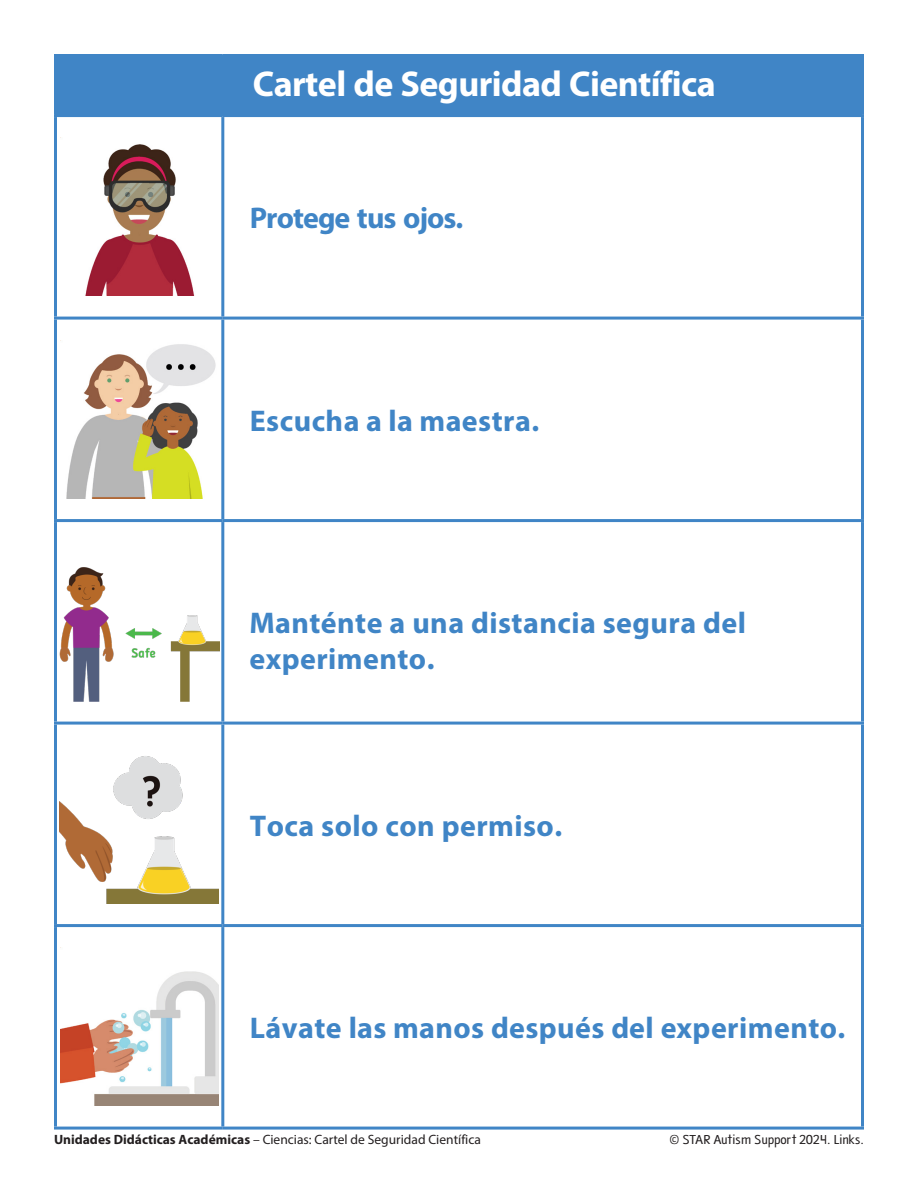
<style>
.page{position:relative;width:918px;height:1188px;background:#fff}
.page>*{position:absolute;margin:0;border:0;box-sizing:border-box;transform-origin:0 0}
.VS_Header_24pt{font:700 36px "Myriad Pro";letter-spacing:-.015em;color:#fff}
.VS_Header_24pt-2{font:700 30px/36px "Myriad Pro";letter-spacing:.015em;color:#4085c6}
.VS_Header_24pt-3{font:700 30px "Myriad Pro";letter-spacing:-.03em;color:#4085c6}
.t1{font:13.5px "Myriad Pro";color:#231f20}
.t2{font:13.5px "Folder Reg Primary";letter-spacing:-.025em;color:#231f20}
.s1{font-weight:700}
</style>
<div class="page">
<div style="left:56px;top:56px;width:806px;height:60px;background:#4085c6"></div>
<hr style="left:54px;top:54px;width:169px;height:3px;background:#4085c6">
<hr style="left:54px;top:57px;width:3px;height:57px;background:#4085c6">
<hr style="left:223px;top:54px;width:641px;height:3px;background:#4085c6">
<hr style="left:861px;top:57px;width:3px;height:57px;background:#4085c6">
<hr style="left:54px;top:114px;width:169px;height:3px;background:#4085c6">
<hr style="left:54px;top:117px;width:3px;height:200px;background:#4085c6">
<hr style="left:223px;top:114px;width:641px;height:3px;background:#4085c6">
<hr style="left:221px;top:117px;width:3px;height:200px;background:#4085c6">
<hr style="left:861px;top:117px;width:3px;height:200px;background:#4085c6">
<hr style="left:54px;top:317px;width:169px;height:3px;background:#4085c6">
<hr style="left:54px;top:320px;width:3px;height:199px;background:#4085c6">
<hr style="left:223px;top:317px;width:641px;height:3px;background:#4085c6">
<hr style="left:221px;top:320px;width:3px;height:199px;background:#4085c6">
<hr style="left:861px;top:320px;width:3px;height:199px;background:#4085c6">
<hr style="left:54px;top:519px;width:169px;height:3px;background:#4085c6">
<hr style="left:54px;top:522px;width:3px;height:200px;background:#4085c6">
<hr style="left:223px;top:519px;width:641px;height:3px;background:#4085c6">
<hr style="left:221px;top:522px;width:3px;height:200px;background:#4085c6">
<hr style="left:861px;top:522px;width:3px;height:200px;background:#4085c6">
<hr style="left:54px;top:722px;width:169px;height:3px;background:#4085c6">
<hr style="left:54px;top:725px;width:3px;height:199px;background:#4085c6">
<hr style="left:223px;top:722px;width:641px;height:3px;background:#4085c6">
<hr style="left:221px;top:725px;width:3px;height:199px;background:#4085c6">
<hr style="left:861px;top:725px;width:3px;height:199px;background:#4085c6">
<hr style="left:54px;top:924px;width:169px;height:3px;background:#4085c6">
<hr style="left:54px;top:927px;width:3px;height:200px;background:#4085c6">
<hr style="left:223px;top:924px;width:641px;height:3px;background:#4085c6">
<hr style="left:221px;top:927px;width:3px;height:200px;background:#4085c6">
<hr style="left:861px;top:927px;width:3px;height:200px;background:#4085c6">
<hr style="left:54px;top:1127px;width:169px;height:3px;background:#4085c6">
<hr style="left:223px;top:1127px;width:641px;height:3px;background:#4085c6">
<img style="left:85px;top:144px;width:110px;height:152px">
<img style="left:60px;top:340px;width:156px;height:158px">
<img style="left:59px;top:567px;width:160px;height:135px">
<img style="left:60px;top:756px;width:159px;height:148px">
<img style="left:60px;top:971px;width:158px;height:135px">
<p class="VS_Header_24pt" style="left:253px;top:61px;width:464px">Cartel de Seguridad Científica</p>
<p class="VS_Header_24pt-3" style="left:250px;top:199px;width:215px">Protege tus ojos.</p>
<p class="VS_Header_24pt-2" style="left:250px;top:402px;width:291px">Escucha a la maestra.</p>
<p class="VS_Header_24pt-2" style="left:249px;top:604px;width:498px">Manténte a una distancia segura del experimento.</p>
<p class="VS_Header_24pt-2" style="left:250px;top:807px;width:314px">Toca solo con permiso.</p>
<p class="VS_Header_24pt-2" style="left:250px;top:1009px;width:597px">Lávate las manos después del experimento.</p>
<p class="t1" style="left:54px;top:1131px;width:429px"><span class="s1">Unidades Didácticas Académicas</span> – Ciencias: Cartel de Seguridad Científica</p>
<p class="t2" style="left:670px;top:1132px;width:196px">© STAR Autism Support 2024. Links.</p>
</div>
